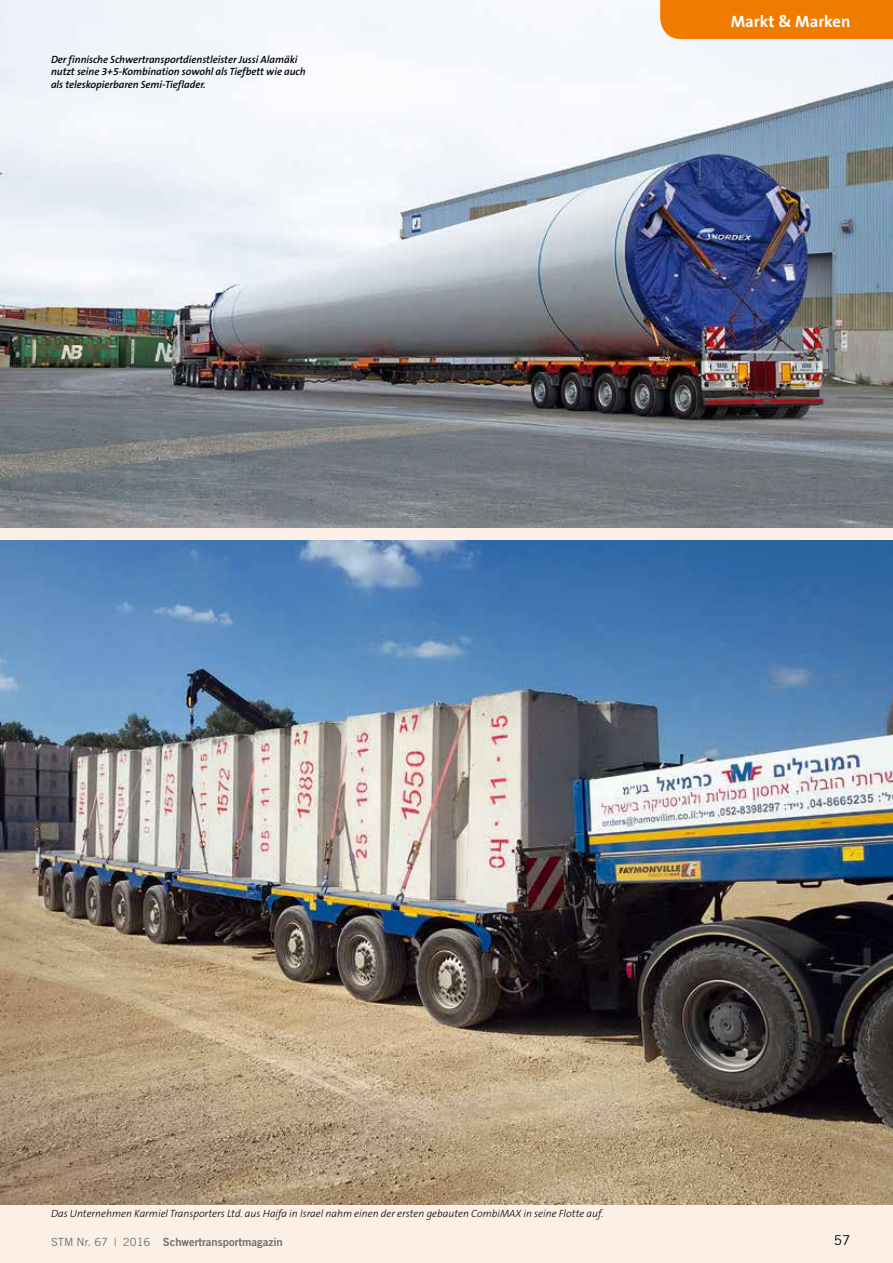
<style>
.page{position:relative;width:893px;height:1263px;background:#fcefe6}
.page>*{position:absolute;margin:0;border:0;box-sizing:border-box;transform-origin:0 0}
.t1{font:700 16.5px "The Sans B7";color:#fff}
.t2{font:13.5px "Trade Gothic";color:#000}
.t3{font:11.25px "Trade Gothic Bold Two";color:#6e6e6e}
.t4{font:italic 600 10.5px/12.3px "The Sans B6";letter-spacing:-.005em;color:#000}
.t5{font:italic 300 10.5px "The Sans B3";color:#000}
.s1{font-family:"Trade Gothic"}
</style>
<div class="page">
<img style="left:0;top:0;width:893px;height:527px">
<div style="left:660px;top:0;width:233px;height:39px;background:#ef7c00"></div>
<img style="left:0;top:540px;width:893px;height:665px">
<p class="t4" style="left:51px;top:54px;width:256px">Der finnische Schwertransportdienstleister Jussi Alamäki nutzt seine 3+5-Kombination sowohl als Tiefbett wie auch als teleskopierbaren Semi-Tieflader.</p>
<h1 class="t1" style="left:731px;top:13px;width:121px">Markt &amp; Marken</h1>
<p class="t5" style="left:51px;top:1207px;width:554px">Das Unternehmen Karmiel Transporters Ltd. aus Haifa in Israel nahm einen der ersten gebauten CombiMAX in seine Flotte auf.</p>
<p class="t3" style="left:51px;top:1235px;width:233px"><span class="s1">STM Nr. 67 | 2016</span> Schwertransportmagazin</p>
<p class="t2" style="left:834px;top:1232px;width:18px">57</p>
</div>
